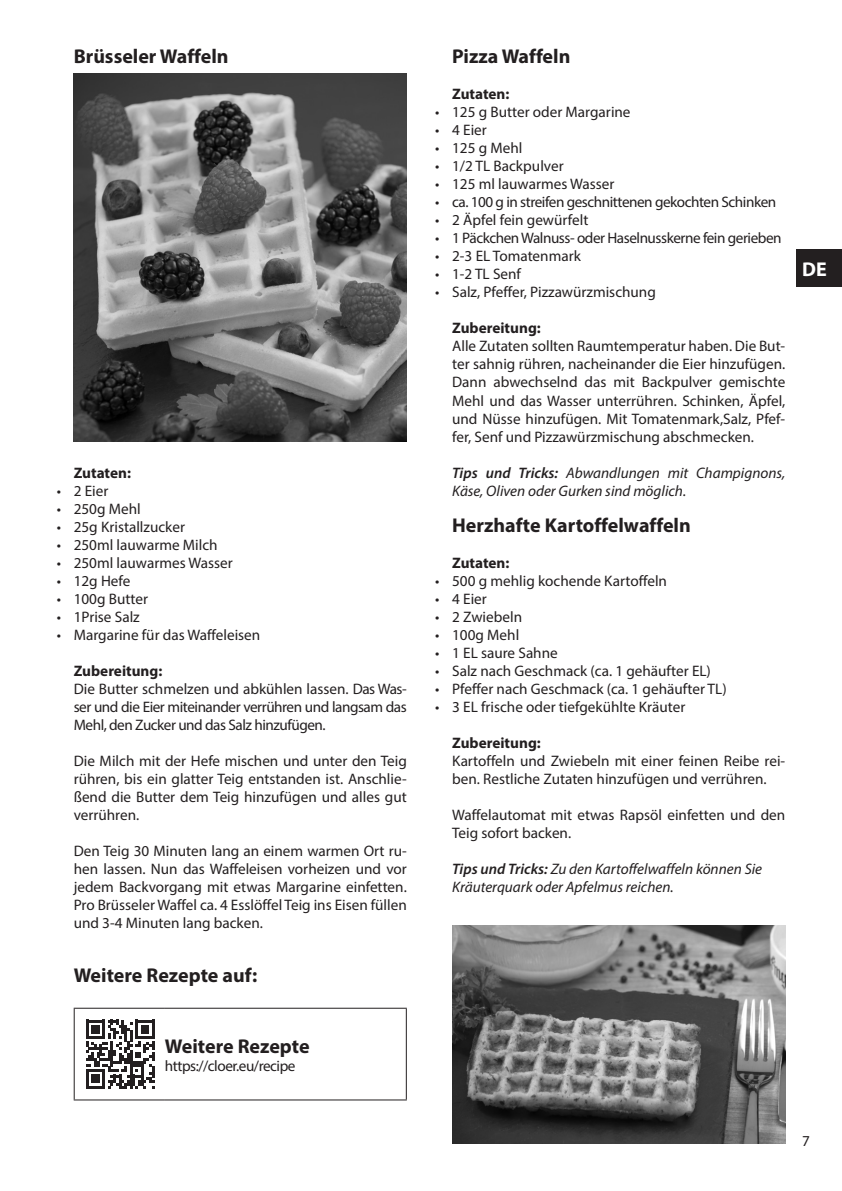
<style>
.page{position:relative;width:842px;height:1191px;background:#fff}
.page>*{position:absolute;margin:0;border:0;box-sizing:border-box;transform-origin:0 0}
.t1{font:700 20px "Myriad Pro";color:#231f20}
.t2{font:700 20px "Myriad Pro";color:#fff}
.t3{font:15.2px/18px "Myriad Pro";color:#231f20;text-align:justify}
.t4{font:italic 15.2px/18px "Myriad Pro";color:#231f20}
.t5{font:15.2px "Myriad Pro";letter-spacing:-.03em;color:#231f20}
.t6{font:700 15.2px "Myriad Pro";color:#231f20}
.s1{font-weight:600}
</style>
<div class="page">
<div style="left:797px;top:249px;width:45px;height:38px;background:#231f20"></div>
<img style="left:74px;top:73px;width:333px;height:368px">
<hr style="left:74px;top:1007px;width:91px;height:1px;background:#231f20">
<hr style="left:74px;top:1008px;width:1px;height:91px;background:#231f20">
<hr style="left:74px;top:1099px;width:91px;height:1px;background:#231f20">
<hr style="left:165px;top:1007px;width:242px;height:1px;background:#231f20">
<hr style="left:406px;top:1008px;width:1px;height:91px;background:#231f20">
<hr style="left:165px;top:1099px;width:242px;height:1px;background:#231f20">
<svg style="left:86px;top:1019px;width:68px;height:69px"></svg>
<img style="left:452px;top:925px;width:333px;height:218px">
<h1 class="t1" style="left:74px;top:44px;width:156px">Brüsseler Waffeln</h1>
<p class="t6" style="left:74px;top:462px;width:59px">Zutaten:</p>
<p class="t3" style="left:57px;top:481px;width:53px">• 2 Eier</p>
<p class="t3" style="left:57px;top:499px;width:86px">• 250g Mehl</p>
<p class="t3" style="left:57px;top:517px;width:130px">• 25g Kristallzucker</p>
<p class="t3" style="left:57px;top:535px;width:162px">• 250ml lauwarme Milch</p>
<p class="t3" style="left:57px;top:553px;width:177px">• 250ml lauwarmes Wasser</p>
<p class="t3" style="left:57px;top:571px;width:75px">• 12g Hefe</p>
<p class="t3" style="left:57px;top:589px;width:93px">• 100g Butter</p>
<p class="t3" style="left:57px;top:607px;width:85px">• 1Prise Salz</p>
<p class="t3" style="left:57px;top:625px;width:205px">• Margarine für das Waffeleisen</p>
<p class="t6" style="left:74px;top:660px;width:90px">Zubereitung:</p>
<p class="t3" style="left:74px;top:679px;width:335px">Die Butter schmelzen und abkühlen lassen. Das Was&shy;ser und die Eier miteinander verrühren und langsam das Mehl, den Zucker und das Salz hinzufügen.</p>
<p class="t3" style="left:74px;top:751px;width:335px">Die Milch mit der Hefe mischen und unter den Teig rühren, bis ein glatter Teig entstanden ist. Anschlie&shy;ßend die Butter dem Teig hinzufügen und alles gut verrühren.</p>
<p class="t3" style="left:74px;top:841px;width:335px">Den Teig 30 Minuten lang an einem warmen Ort ru&shy;hen lassen. Nun das Waffeleisen vorheizen und vor jedem Backvorgang mit etwas Margarine einfetten.<br>Pro Brüsseler Waffel ca. 4 Esslöffel Teig ins Eisen füllen und 3-4 Minuten lang backen.</p>
<h1 class="t1" style="left:74px;top:962px;width:185px">Weitere Rezepte auf:</h1>
<h1 class="t1" style="left:165px;top:1032px;width:146px">Weitere Rezepte</h1>
<p class="t5" style="left:165px;top:1056px;width:132px">https://cloer.eu/recipe</p>
<h1 class="t1" style="left:452px;top:44px;width:120px">Pizza Waffeln</h1>
<p class="t6" style="left:452px;top:84px;width:59px">Zutaten:</p>
<p class="t3" style="left:435px;top:103px;width:197px">• 125 g Butter oder Margarine</p>
<p class="t3" style="left:435px;top:121px;width:53px">• 4 Eier</p>
<p class="t3" style="left:435px;top:139px;width:89px">• 125 g Mehl</p>
<p class="t3" style="left:435px;top:157px;width:130px">• 1/2 TL Backpulver</p>
<p class="t3" style="left:435px;top:175px;width:181px">• 125 ml lauwarmes Wasser</p>
<p class="t5" style="left:435px;top:193px;width:343px">• ca. 100 g in streifen geschnittenen gekochten Schinken</p>
<p class="t3" style="left:435px;top:211px;width:155px">• 2 Äpfel fein gewürfelt</p>
<p class="t5" style="left:435px;top:229px;width:348px">• 1 Päckchen Walnuss- oder Haselnusskerne fein gerieben</p>
<p class="t3" style="left:435px;top:247px;width:147px">• 2-3 EL Tomatenmark</p>
<p class="t3" style="left:435px;top:265px;width:87px">• 1-2 TL Senf</p>
<p class="t3" style="left:435px;top:283px;width:222px">• Salz, Pfeffer, Pizzawürzmischung</p>
<p class="t6" style="left:452px;top:318px;width:90px">Zubereitung:</p>
<p class="t3" style="left:452px;top:337px;width:335px">Alle Zutaten sollten Raumtemperatur haben. Die But&shy;ter sahnig rühren, nacheinander die Eier hinzufügen.<br>Dann abwechselnd das mit Backpulver gemischte Mehl und das Wasser unterrühren. Schinken, Äpfel, und Nüsse hinzufügen. Mit Tomatenmark,Salz, Pfef&shy;fer, Senf und Pizzawürzmischung abschmecken.</p>
<p class="t4" style="left:452px;top:463px;width:335px"><span class="s1">Tips und Tricks:</span> Abwandlungen mit Champignons,<br>Käse, Oliven oder Gurken sind möglich.</p>
<h1 class="t1" style="left:452px;top:512px;width:240px">Herzhafte Kartoffelwaffeln</h1>
<p class="t6" style="left:452px;top:552px;width:59px">Zutaten:</p>
<p class="t3" style="left:435px;top:571px;width:233px">• 500 g mehlig kochende Kartoffeln</p>
<p class="t3" style="left:435px;top:589px;width:53px">• 4 Eier</p>
<p class="t3" style="left:435px;top:607px;width:88px">• 2 Zwiebeln</p>
<p class="t3" style="left:435px;top:625px;width:86px">• 100g Mehl</p>
<p class="t3" style="left:435px;top:643px;width:124px">• 1 EL saure Sahne</p>
<p class="t3" style="left:435px;top:661px;width:277px">• Salz nach Geschmack (ca. 1 gehäufter EL)</p>
<p class="t3" style="left:435px;top:679px;width:293px">• Pfeffer nach Geschmack (ca. 1 gehäufter TL)</p>
<p class="t3" style="left:435px;top:697px;width:252px">• 3 EL frische oder tiefgekühlte Kräuter</p>
<p class="t6" style="left:452px;top:732px;width:90px">Zubereitung:</p>
<p class="t3" style="left:452px;top:751px;width:335px">Kartoffeln und Zwiebeln mit einer feinen Reibe rei&shy;ben. Restliche Zutaten hinzufügen und verrühren.</p>
<p class="t3" style="left:452px;top:805px;width:335px">Waffelautomat mit etwas Rapsöl einfetten und den<br>Teig sofort backen.</p>
<p class="t4" style="left:452px;top:859px;width:311px"><span class="s1">Tips und Tricks:</span> Zu den Kartoffelwaffeln können Sie<br>Kräuterquark oder Apfelmus reichen.</p>
<h1 class="t2" style="left:802px;top:256px;width:26px">DE</h1>
<p class="t3" style="left:802px;top:1131px;width:9px">7</p>
</div>
